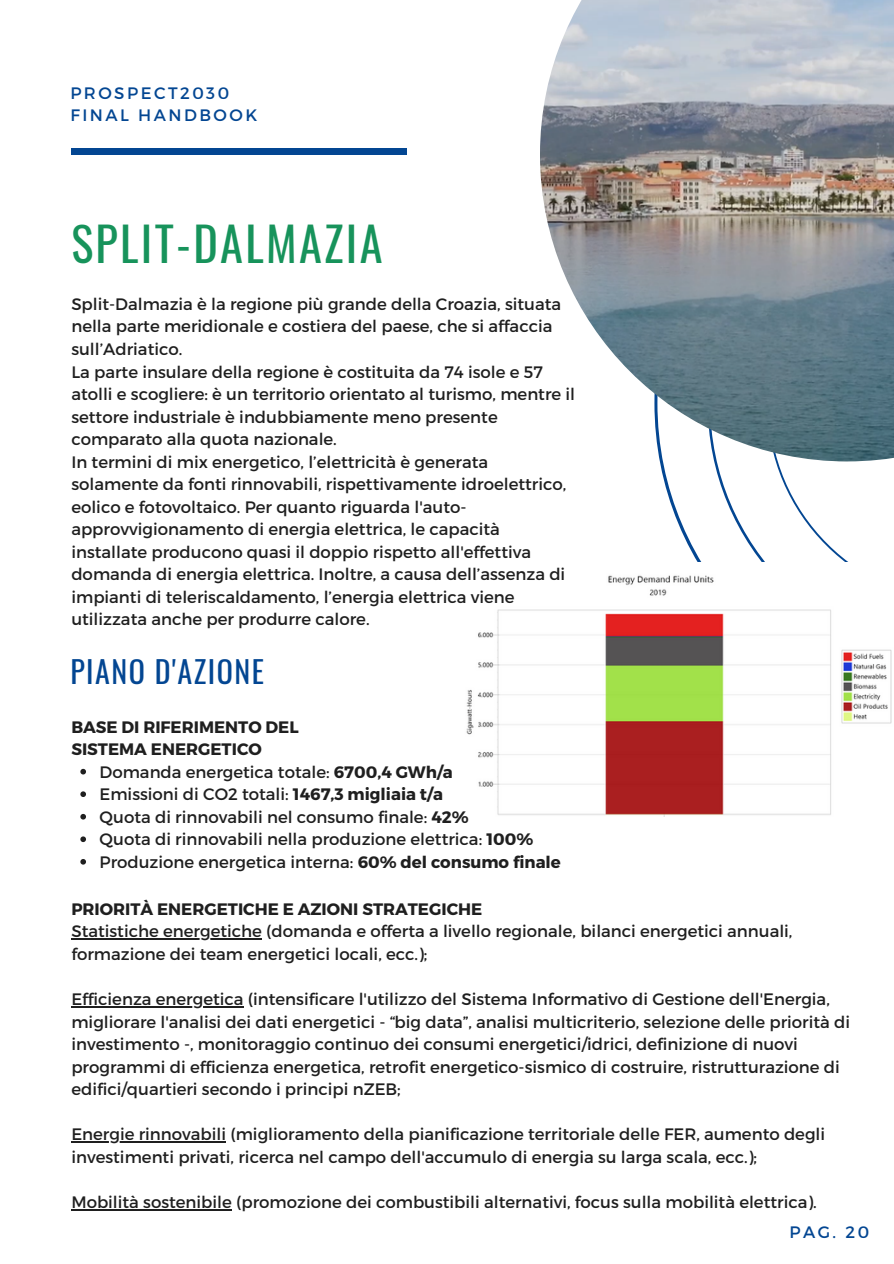
<style>
.page{position:relative;width:894px;height:1264px;background:#fff}
.page>*{position:absolute;margin:0;border:0;box-sizing:border-box;transform-origin:0 0}
.t1{font:46.35px "Oswald";letter-spacing:.05em;color:#17935b}
.t2{font:30px "Oswald";letter-spacing:.05em;color:#034692}
.t3{font:16.5px/22.5px "Montserrat";color:#1f1f1f}
.t4{font:700 16.5px/22.5px "Montserrat";color:#1f1f1f}
.t5{font:16.5px/22.5px "Montserrat";letter-spacing:.15em;color:#034692}
.s1{font-weight:700}
</style>
<div class="page">
<svg style="left:659px;top:461px;width:202px;height:101px"></svg>
<img style="left:540px;top:0;width:353px;height:461px">
<div style="left:71px;top:149px;width:336px;height:5px;background:#034692"></div>
<img style="left:466px;top:575px;width:426px;height:241px">
<hr style="left:71px;top:938px;width:191px;height:1px;background:#1f1f1f">
<hr style="left:71px;top:1006px;width:172px;height:1px;background:#1f1f1f">
<hr style="left:71px;top:1141px;width:155px;height:1px;background:#1f1f1f">
<hr style="left:71px;top:1208px;width:161px;height:2px;background:#1f1f1f">
<svg style="left:80px;top:768px;width:6px;height:6px"></svg>
<svg style="left:80px;top:791px;width:6px;height:6px"></svg>
<svg style="left:80px;top:814px;width:6px;height:5px"></svg>
<svg style="left:80px;top:836px;width:6px;height:6px"></svg>
<svg style="left:80px;top:859px;width:6px;height:5px"></svg>
<p class="t5" style="left:70px;top:81px;width:188px">PROSPECT2030<br>FINAL HANDBOOK</p>
<h1 class="t1" style="left:71px;top:208px;width:312px">SPLIT-DALMAZIA</h1>
<p class="t3" style="left:71px;top:292px;width:505px">Split-Dalmazia è la regione più grande della Croazia, situata nella parte meridionale e costiera del paese, che si affaccia sull’Adriatico.<br>La parte insulare della regione è costituita da 74 isole e 57 atolli e scogliere: è un territorio orientato al turismo, mentre il settore industriale è indubbiamente meno presente comparato alla quota nazionale.<br>In termini di mix energetico, l’elettricità è generata solamente da fonti rinnovabili, rispettivamente idroelettrico, eolico e fotovoltaico. Per quanto riguarda l'auto&shy;approvvigionamento di energia elettrica, le capacità installate producono quasi il doppio rispetto all'effettiva domanda di energia elettrica. Inoltre, a causa dell’assenza di impianti di teleriscaldamento, l’energia elettrica viene utilizzata anche per produrre calore.</p>
<h2 class="t2" style="left:70px;top:648px;width:195px">PIANO D'AZIONE</h2>
<p class="t4" style="left:71px;top:715px;width:229px">BASE DI RIFERIMENTO DEL<br>SISTEMA ENERGETICO</p>
<p class="t3" style="left:99px;top:760px;width:462px">Domanda energetica totale: <span class="s1">6700,4 GWh/a<br></span>Emissioni di CO2 totali: <span class="s1">1467,3 migliaia t/a<br></span>Quota di rinnovabili nel consumo finale: <span class="s1">42%<br></span>Quota di rinnovabili nella produzione elettrica: <span class="s1">100% </span>Produzione energetica interna: <span class="s1">60% del consumo finale</span></p>
<p class="t4" style="left:71px;top:897px;width:412px">PRIORITÀ ENERGETICHE E AZIONI STRATEGICHE</p>
<p class="t3" style="left:71px;top:919px;width:722px">Statistiche energetiche (domanda e offerta a livello regionale, bilanci energetici annuali, formazione dei team energetici locali, ecc.);</p>
<p class="t3" style="left:71px;top:987px;width:780px">Efficienza energetica (intensificare l'utilizzo del Sistema Informativo di Gestione dell'Energia, migliorare l'analisi dei dati energetici - “big data”, analisi multicriterio, selezione delle priorità di investimento -, monitoraggio continuo dei consumi energetici/idrici, definizione di nuovi programmi di efficienza energetica, retrofit energetico-sismico di costruire, ristrutturazione di edifici/quartieri secondo i principi nZEB;</p>
<p class="t3" style="left:71px;top:1122px;width:755px">Energie rinnovabili (miglioramento della pianificazione territoriale delle FER, aumento degli investimenti privati, ricerca nel campo dell'accumulo di energia su larga scala, ecc.);</p>
<p class="t3" style="left:71px;top:1189px;width:746px">Mobilità sostenibile (promozione dei combustibili alternativi, focus sulla mobilità elettrica).</p>
<p class="t5" style="left:789px;top:1220px;width:81px">PAG. 20</p>
</div>
